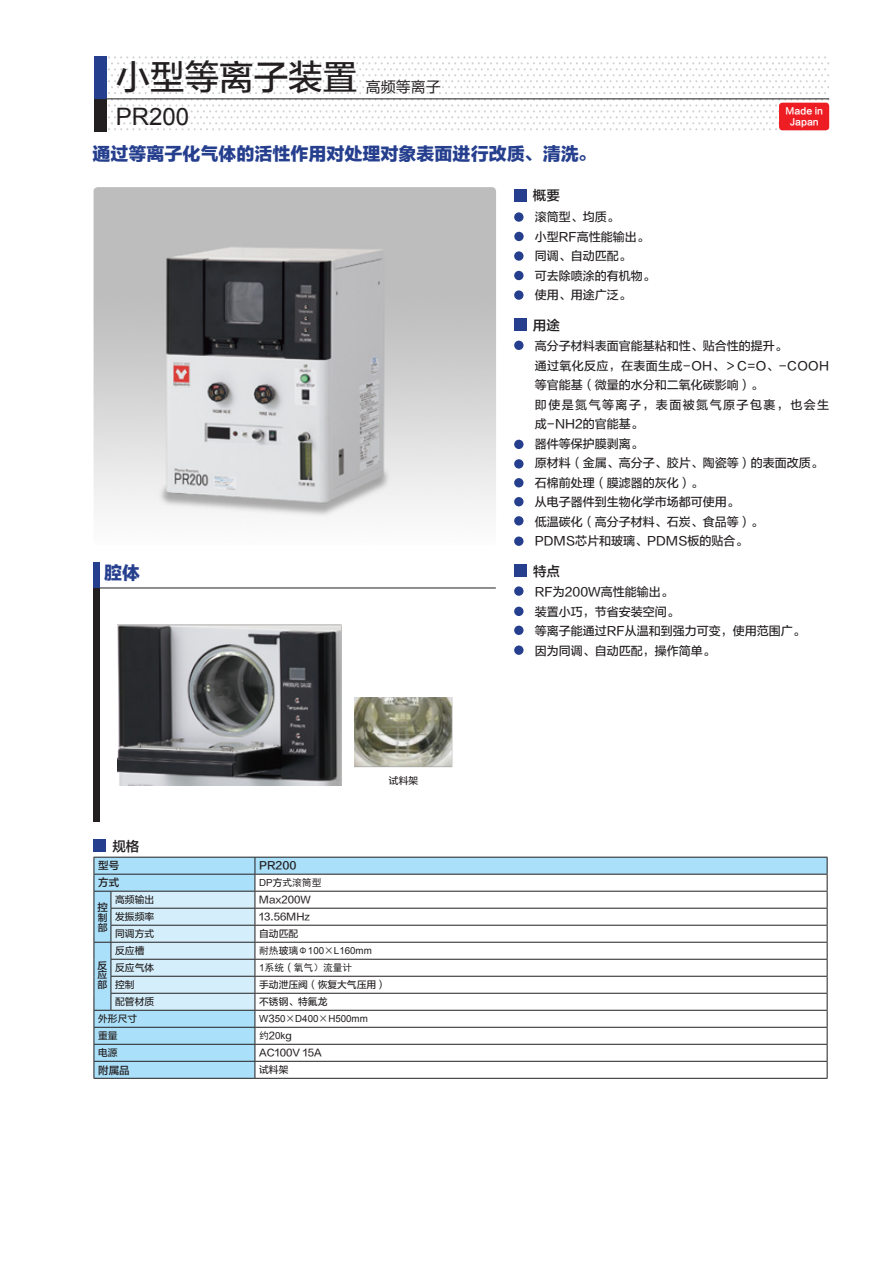
<style>
.page{position:relative;width:893px;height:1263px;background:#fff}
.page>*{position:absolute;margin:0;border:0;box-sizing:border-box;transform-origin:0 0}
.t1{font:34.5px "FZLTZHUNHK GBK1 0";color:#231f20}
.t2{font:24px "Arial";color:#231f20}
.t3{font:18px "FZLTTHK GBK1 0";color:#253f8e}
.t4{font:15px "FZLTHJW GB1 0";color:#231f20}
.t5{font:13.5px "FZLTZHJW GB1 0";color:#231f20}
.t6{font:12px/19.5px "FZLTZHUNHJW GB1 0";color:#231f20}
.t7{font:10.5px "FZLTZHJW GB1 0";color:#231f20}
.t8{font:9.75px "FZLTZHUNHJW GB1 0";color:#231f20}
.t9{font:9.75px "Arial";color:#231f20}
.t10{font:9.75px "Sim Hei";color:#231f20}
.t11{font:9.75px/9.8px "FZLTZHJW GB1 0";color:#231f20}
.t12{font:9px/10.8px "FZLTCHJW GB1 0";color:#fff;text-align:center}
.s1{font-family:"Arial"}
.s2{font-family:"FZLTZHUNHJW GB1 0"}
.s3{font-family:"Sim Hei"}
</style>
<div class="page">
<svg style="left:108px;top:56px;width:721px;height:74px"></svg>
<div style="left:95px;top:97px;width:12px;height:35px;background:#231f20"></div>
<div style="left:95px;top:56px;width:12px;height:42px;background:#253f8e"></div>
<hr style="left:107px;top:98px;width:722px;height:1px;background:#231f20">
<div style="left:514px;top:189px;width:13px;height:13px;background:#253f8e"></div>
<div style="left:514px;top:564px;width:13px;height:13px;background:#253f8e"></div>
<div style="left:514px;top:586px;width:9px;height:10px;background:#253f8e;border-radius:50%"></div>
<div style="left:514px;top:607px;width:9px;height:9px;background:#253f8e;border-radius:50%"></div>
<div style="left:514px;top:645px;width:9px;height:10px;background:#253f8e;border-radius:50%"></div>
<div style="left:514px;top:626px;width:9px;height:9px;background:#253f8e;border-radius:50%"></div>
<div style="left:514px;top:212px;width:9px;height:10px;background:#253f8e;border-radius:50%"></div>
<div style="left:514px;top:232px;width:10px;height:9px;background:#253f8e;border-radius:50%"></div>
<div style="left:514px;top:271px;width:9px;height:9px;background:#253f8e;border-radius:50%"></div>
<div style="left:514px;top:251px;width:9px;height:10px;background:#253f8e;border-radius:50%"></div>
<div style="left:514px;top:290px;width:9px;height:10px;background:#253f8e;border-radius:50%"></div>
<div style="left:514px;top:318px;width:13px;height:13px;background:#253f8e"></div>
<div style="left:514px;top:341px;width:9px;height:9px;background:#253f8e;border-radius:50%"></div>
<div style="left:514px;top:440px;width:9px;height:9px;background:#253f8e;border-radius:50%"></div>
<div style="left:514px;top:478px;width:9px;height:9px;background:#253f8e;border-radius:50%"></div>
<div style="left:514px;top:459px;width:9px;height:10px;background:#253f8e;border-radius:50%"></div>
<div style="left:514px;top:497px;width:9px;height:9px;background:#253f8e;border-radius:50%"></div>
<div style="left:514px;top:516px;width:9px;height:9px;background:#253f8e;border-radius:50%"></div>
<div style="left:514px;top:536px;width:9px;height:10px;background:#253f8e;border-radius:50%"></div>
<hr style="left:94px;top:587px;width:402px;height:1px;background:#231f20">
<div style="left:94px;top:586px;width:6px;height:236px;background:#231f20"></div>
<div style="left:94px;top:562px;width:6px;height:25px;background:#253f8e"></div>
<img style="left:118px;top:624px;width:224px;height:161px">
<img style="left:355px;top:698px;width:97px;height:69px">
<img style="left:94px;top:187px;width:402px;height:330px">
<div style="left:94px;top:839px;width:12px;height:13px;background:#253f8e"></div>
<svg style="left:256px;top:858px;width:571px;height:220px"></svg>
<hr style="left:255px;top:857px;width:572px;height:1px;background:#231f20">
<hr style="left:255px;top:874px;width:572px;height:1px;background:#231f20">
<hr style="left:255px;top:891px;width:572px;height:1px;background:#231f20">
<hr style="left:255px;top:908px;width:572px;height:1px;background:#231f20">
<hr style="left:255px;top:925px;width:572px;height:1px;background:#231f20">
<hr style="left:255px;top:942px;width:572px;height:1px;background:#231f20">
<hr style="left:255px;top:959px;width:572px;height:1px;background:#231f20">
<hr style="left:255px;top:976px;width:572px;height:1px;background:#231f20">
<hr style="left:255px;top:993px;width:572px;height:1px;background:#231f20">
<hr style="left:255px;top:1010px;width:572px;height:1px;background:#231f20">
<hr style="left:255px;top:1027px;width:572px;height:1px;background:#231f20">
<hr style="left:255px;top:1044px;width:572px;height:1px;background:#231f20">
<hr style="left:255px;top:1061px;width:572px;height:1px;background:#231f20">
<svg style="left:94px;top:857px;width:162px;height:222px;background:#b3d8ea"></svg>
<hr style="left:111px;top:1078px;width:144px;height:1px;background:#231f20">
<hr style="left:255px;top:1078px;width:572px;height:1px;background:#231f20">
<svg style="left:827px;top:857px;width:1px;height:221px"></svg>
<div style="left:779px;top:103px;width:50px;height:27px;background:#ee1d23;border-radius:3px"></div>
<h1 class="t1" style="left:116px;top:58px;width:243px">小型等离子装置</h1>
<h2 class="t2" style="left:116px;top:101px;width:75px">PR200</h2>
<h3 class="t3" style="left:93px;top:144px;width:505px">通过等离子化气体的活性作用对处理对象表面进行改质、清洗。</h3>
<p class="t4" style="left:366px;top:79px;width:76px">高频等离子</p>
<p class="t5" style="left:533px;top:188px;width:28px">概要</p>
<p class="t12" style="left:785px;top:106px;width:39px">Made in<br>Japan</p>
<h3 class="t3" style="left:104px;top:563px;width:37px">腔体</h3>
<p class="t8" style="left:389px;top:775px;width:31px">试料架</p>
<p class="t5" style="left:112px;top:838px;width:28px">规格</p>
<p class="t7" style="left:98px;top:860px;width:22px">型号</p>
<p class="t7" style="left:259px;top:860px;width:39px">PR200</p>
<p class="t7" style="left:98px;top:877px;width:22px">方式</p>
<p class="t10" style="left:259px;top:878px;width:64px"><span class="s1">DP</span><span class="s2">方</span>式滚筒型</p>
<p class="t8" style="left:115px;top:894px;width:40px">高频输出</p>
<p class="t8" style="left:259px;top:894px;width:53px">Max200W</p>
<p class="t8" style="left:115px;top:911px;width:40px">发振频率</p>
<p class="t8" style="left:259px;top:911px;width:52px">13.56MHz</p>
<p class="t8" style="left:115px;top:928px;width:40px">同调方式</p>
<p class="t8" style="left:259px;top:928px;width:40px">自动匹配</p>
<p class="t8" style="left:115px;top:945px;width:31px">反应槽</p>
<p class="t9" style="left:259px;top:944px;width:114px"><span class="s3">耐热</span><span class="s2">玻</span><span class="s3">璃Φ</span>100<span class="s3">×</span>L160mm</p>
<p class="t8" style="left:115px;top:962px;width:40px">反应气体</p>
<p class="t10" style="left:259px;top:963px;width:95px"><span class="s1">1</span>系统<span class="s2">（</span>氧气）流量计</p>
<p class="t8" style="left:115px;top:979px;width:21px">控制</p>
<p class="t8" style="left:259px;top:979px;width:128px">手动泄压阀（恢复大气压用）</p>
<p class="t8" style="left:115px;top:996px;width:40px">配管材质</p>
<p class="t8" style="left:259px;top:996px;width:70px">不锈钢、特氟龙</p>
<p class="t8" style="left:98px;top:1013px;width:40px">外形尺寸</p>
<p class="t9" style="left:259px;top:1012px;width:110px">W<span class="s2">3</span>50<span class="s3">×</span>D400<span class="s3">×</span>H500mm</p>
<p class="t8" style="left:98px;top:1030px;width:21px">重量</p>
<p class="t8" style="left:259px;top:1030px;width:34px"><span class="s3">约</span>2<span class="s1">0k</span>g</p>
<p class="t8" style="left:98px;top:1047px;width:21px">电源</p>
<p class="t8" style="left:259px;top:1047px;width:64px">AC100V 15A</p>
<p class="t7" style="left:98px;top:1064px;width:33px">附属品</p>
<p class="t8" style="left:259px;top:1064px;width:31px">试料架</p>
<p class="t7" style="left:97px;top:902px;width:12px">控</p>
<p class="t11" style="left:98px;top:913px;width:11px">制部</p>
<p class="t11" style="left:97px;top:961px;width:11px;text-align:justify">反应部</p>
<p class="t6" style="left:535px;top:208px;width:121px">滚筒型、均质。<br>小型RF高性能输出。同调、自动匹配。<br>可去除喷涂的有机物。使用、用途广泛。</p>
<p class="t5" style="left:533px;top:317px;width:28px">用途</p>
<p class="t6" style="left:535px;top:337px;width:296px">高分子材料表面官能基粘和性、贴合性的提升。<br>通过氧化反应，在表面生成-OH、＞C=O、-COOH等官能基（微量的水分和二氧化碳影响）。<br>即使是氮气等离子，表面被氮气原子包裹，也会生成-NH2的官能基。<br>器件等保护膜剥离。<br>原材料（金属、高分子、胶片、陶瓷等）的表面改质。石棉前处理（膜滤器的灰化）。<br>从电子器件到生物化学市场都可使用。<br>低温碳化（高分子材料、石炭、食品等）。<br>PDMS芯片和玻璃、PDMS板的贴合。</p>
<p class="t5" style="left:533px;top:563px;width:28px">特点</p>
<p class="t6" style="left:535px;top:583px;width:271px">RF为200W高性能输出。<br>装置小巧，节省安装空间。<br>等离子能通过RF从温和到强力可变，使用范围广。因为同调、自动匹配，操作简单。</p>
</div>
